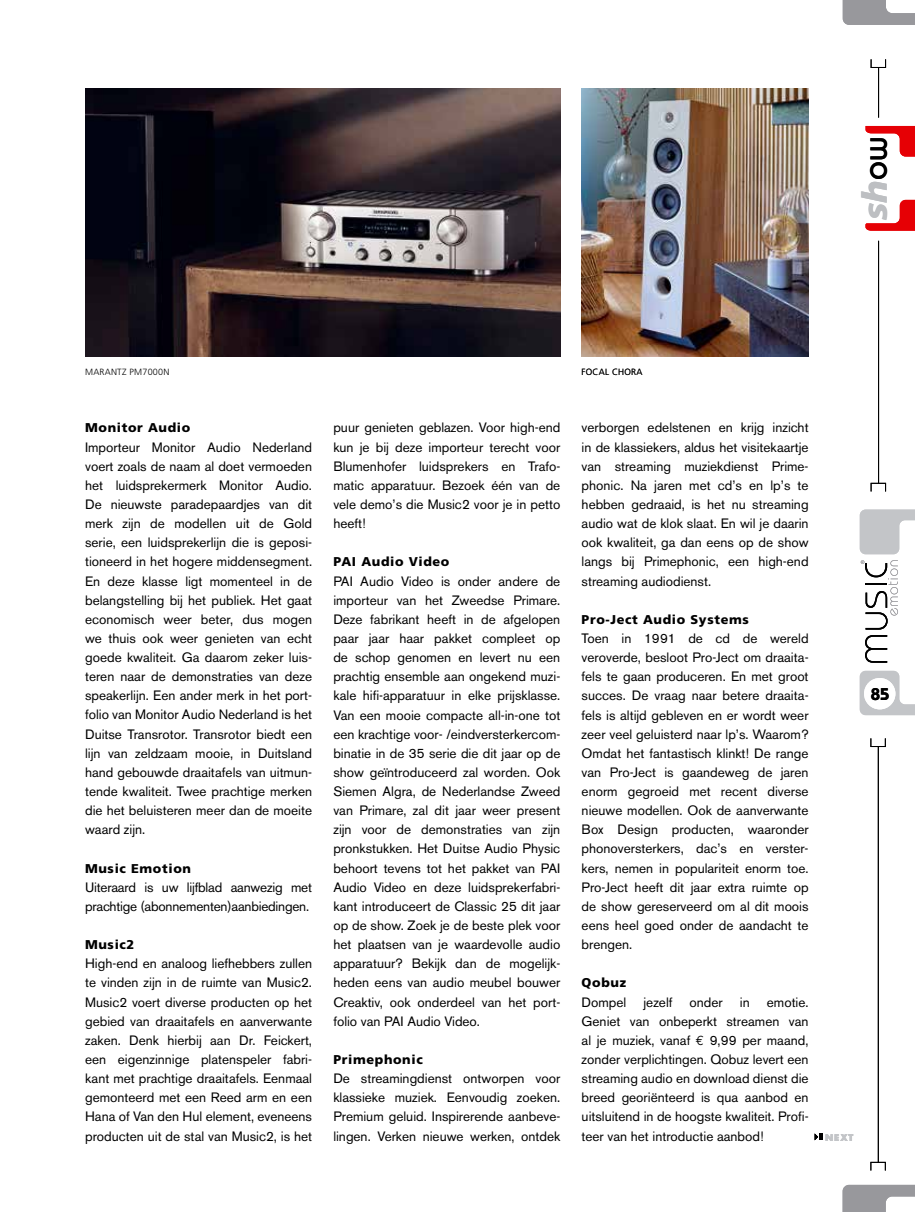
<style>
.page{position:relative;width:915px;height:1212px;background:#fff}
.page>*{position:absolute;margin:0;border:0;box-sizing:border-box;transform-origin:0 0}
.t1{font:italic 900 33.9px "Frutiger";color:#bdbfc2}
.t2{font:600 16.95px "Bauhaus";color:#000}
.t3{font:13.5px/19.2px "Akzidenz Grotesk BE";color:#000;text-align:justify}
.t4{font:900 12.75px "Frutiger";letter-spacing:.05em;color:#000}
.t5{font:300 9px "Frutiger";letter-spacing:.025em;color:#000}
.t6{font:700 9px "Futura";color:#c3c5c8}
.s1{font-family:"Bauhaus";font-weight:500;font-style:normal;color:#000}
.s2{font-family:"Euro Mono"}
</style>
<div class="page">
<svg style="left:814px;top:1133px;width:9px;height:7px"></svg>
<img style="left:85px;top:88px;width:475px;height:268px">
<img style="left:581px;top:88px;width:227px;height:268px">
<svg style="left:859px;top:510px;width:55px;height:44px"></svg>
<svg style="left:859px;top:671px;width:55px;height:44px"></svg>
<svg style="left:842px;top:0;width:72px;height:25px"></svg>
<svg style="left:842px;top:1185px;width:72px;height:27px"></svg>
<div style="left:870px;top:59px;width:15px;height:9px;border:1px solid #000"></div>
<div style="left:870px;top:483px;width:15px;height:9px;border:1px solid #000"></div>
<div style="left:863px;top:678px;width:32px;height:31px;background:#fff;border-radius:50%"></div>
<hr style="left:877px;top:241px;width:1px;height:242px;background:#000">
<svg style="left:865px;top:200px;width:49px;height:31px"></svg>
<svg style="left:865px;top:126px;width:49px;height:31px"></svg>
<hr style="left:877px;top:67px;width:1px;height:51px;background:#000">
<hr style="left:877px;top:746px;width:1px;height:416px;background:#000">
<div style="left:870px;top:738px;width:15px;height:9px;border:1px solid #000"></div>
<div style="left:870px;top:1162px;width:15px;height:9px;border:1px solid #000"></div>
<svg style="left:860px;top:560px;width:37px;height:103px"></svg>
<h1 class="t1" style="left:854px;top:220px;width:85px;rotate:-90deg">sh<span class="s1">ow</span></h1>
<p class="t5" style="left:85px;top:367px;width:86px">MARANTZ PM7000N</p>
<p class="t5" style="left:581px;top:367px;width:62px">FOCAL CHORA</p>
<p class="t4" style="left:85px;top:420px;width:107px">Monitor Audio</p>
<p class="t3" style="left:85px;top:437px;width:228px">Importeur Monitor Audio Nederland voert zoals de naam al doet vermoeden het luidsprekermerk Monitor Audio.<br>De nieuwste paradepaardjes van dit merk zijn de modellen uit de Gold serie, een luidsprekerlijn die is geposi&shy;tioneerd in het hogere middensegment.<br>En deze klasse ligt momenteel in de belangstelling bij het publiek. Het gaat economisch weer beter, dus mogen we thuis ook weer genieten van echt goede kwaliteit. Ga daarom zeker luis&shy;teren naar de demonstraties van deze speakerlijn. Een ander merk in het port&shy;folio van Monitor Audio Nederland is het Duitse Transrotor. Transrotor biedt een lijn van zeldzaam mooie, in Duitsland hand gebouwde draaitafels van uitmun&shy;tende kwaliteit. Twee prachtige merken die het beluisteren meer dan de moeite waard zijn.</p>
<p class="t4" style="left:85px;top:860px;width:107px">Music Emotion</p>
<p class="t3" style="left:85px;top:877px;width:228px">Uiteraard is uw lijfblad aanwezig met prachtige (abonnementen)aanbiedingen.</p>
<p class="t4" style="left:85px;top:937px;width:51px">Music2</p>
<p class="t3" style="left:85px;top:954px;width:228px">High-end en analoog liefhebbers zullen te vinden zijn in de ruimte van Music2.<br>Music2 voert diverse producten op het gebied van draaitafels en aanverwante zaken. Denk hierbij aan Dr. Feickert, een eigenzinnige platenspeler fabri&shy;kant met prachtige draaitafels. Eenmaal gemonteerd met een Reed arm en een Hana of Van den Hul element, eveneens producten uit de stal van Music2, is het</p>
<p class="t3" style="left:333px;top:418px;width:228px">puur genieten geblazen. Voor high-end kun je bij deze importeur terecht voor Blumenhofer luidsprekers en Trafo&shy;matic apparatuur. Bezoek één van de vele demo’s die Music2 voor je in petto heeft!</p>
<p class="t4" style="left:333px;top:554px;width:118px">PAI Audio Video</p>
<p class="t3" style="left:333px;top:571px;width:228px">PAI Audio Video is onder andere de importeur van het Zweedse Primare.<br>Deze fabrikant heeft in de afgelopen paar jaar haar pakket compleet op de schop genomen en levert nu een prachtig ensemble aan ongekend muzi&shy;kale hifi-apparatuur in elke prijsklasse.<br>Van een mooie compacte all-in-one tot een krachtige voor- /eindversterkercom&shy;binatie in de 35 serie die dit jaar op de show geïntroduceerd zal worden. Ook Siemen Algra, de Nederlandse Zweed van Primare, zal dit jaar weer present zijn voor de demonstraties van zijn pronkstukken. Het Duitse Audio Physic behoort tevens tot het pakket van PAI Audio Video en deze luidsprekerfabri&shy;kant introduceert de Classic 25 dit jaar op de show. Zoek je de beste plek voor het plaatsen van je waardevolle audio apparatuur? Bekijk dan de mogelijk&shy;heden eens van audio meubel bouwer Creaktiv, ook onderdeel van het port&shy;folio van PAI Audio Video.</p>
<p class="t4" style="left:333px;top:1052px;width:91px">Primephonic</p>
<p class="t3" style="left:333px;top:1069px;width:228px">De streamingdienst ontworpen voor klassieke muziek. Eenvoudig zoeken.<br>Premium geluid. Inspirerende aanbeve&shy;lingen. Verken nieuwe werken, ontdek</p>
<p class="t3" style="left:581px;top:418px;width:228px">verborgen edelstenen en krijg inzicht in de klassiekers, aldus het visitekaartje van streaming muziekdienst Prime&shy;phonic. Na jaren met cd’s en lp’s te hebben gedraaid, is het nu streaming audio wat de klok slaat. En wil je daarin ook kwaliteit, ga dan eens op de show langs bij Primephonic, een high-end streaming audiodienst.</p>
<p class="t4" style="left:581px;top:612px;width:169px">Pro-Ject Audio Systems</p>
<p class="t3" style="left:581px;top:629px;width:228px">Toen in 1991 de cd de wereld veroverde, besloot Pro-Ject om draaita&shy;fels te gaan produceren. En met groot succes. De vraag naar betere draaita&shy;fels is altijd gebleven en er wordt weer zeer veel geluisterd naar lp’s. Waarom?<br>Omdat het fantastisch klinkt! De range van Pro-Ject is gaandeweg de jaren enorm gegroeid met recent diverse nieuwe modellen. Ook de aanverwante Box Design producten, waaronder phonoversterkers, dac’s en verster&shy;kers, nemen in populariteit enorm toe.<br>Pro-Ject heeft dit jaar extra ruimte op de show gereserveerd om al dit moois eens heel goed onder de aandacht te brengen.</p>
<p class="t4" style="left:581px;top:975px;width:46px">Qobuz</p>
<p class="t3" style="left:581px;top:992px;width:46px">Dompel</p>
<p class="t3" style="left:643px;top:992px;width:30px">jezelf</p>
<p class="t3" style="left:689px;top:992px;width:35px">onder</p>
<p class="t3" style="left:739px;top:992px;width:11px">in</p>
<p class="t3" style="left:581px;top:992px;width:228px;text-indent:185px">emotie.<br>Geniet van onbeperkt streamen van al je muziek, vanaf <span class="s2">€</span> 9,99 per maand, zonder verplichtingen. Qobuz levert een streaming audio en download dienst die breed georiënteerd is qua aanbod en uitsluitend in de hoogste kwaliteit. Profi&shy;teer van het introductie aanbod!</p>
<p class="t6" style="left:824px;top:1130px;width:30px">NEXT</p>
<p class="t2" style="left:870px;top:684px;width:20px">85</p>
</div>
